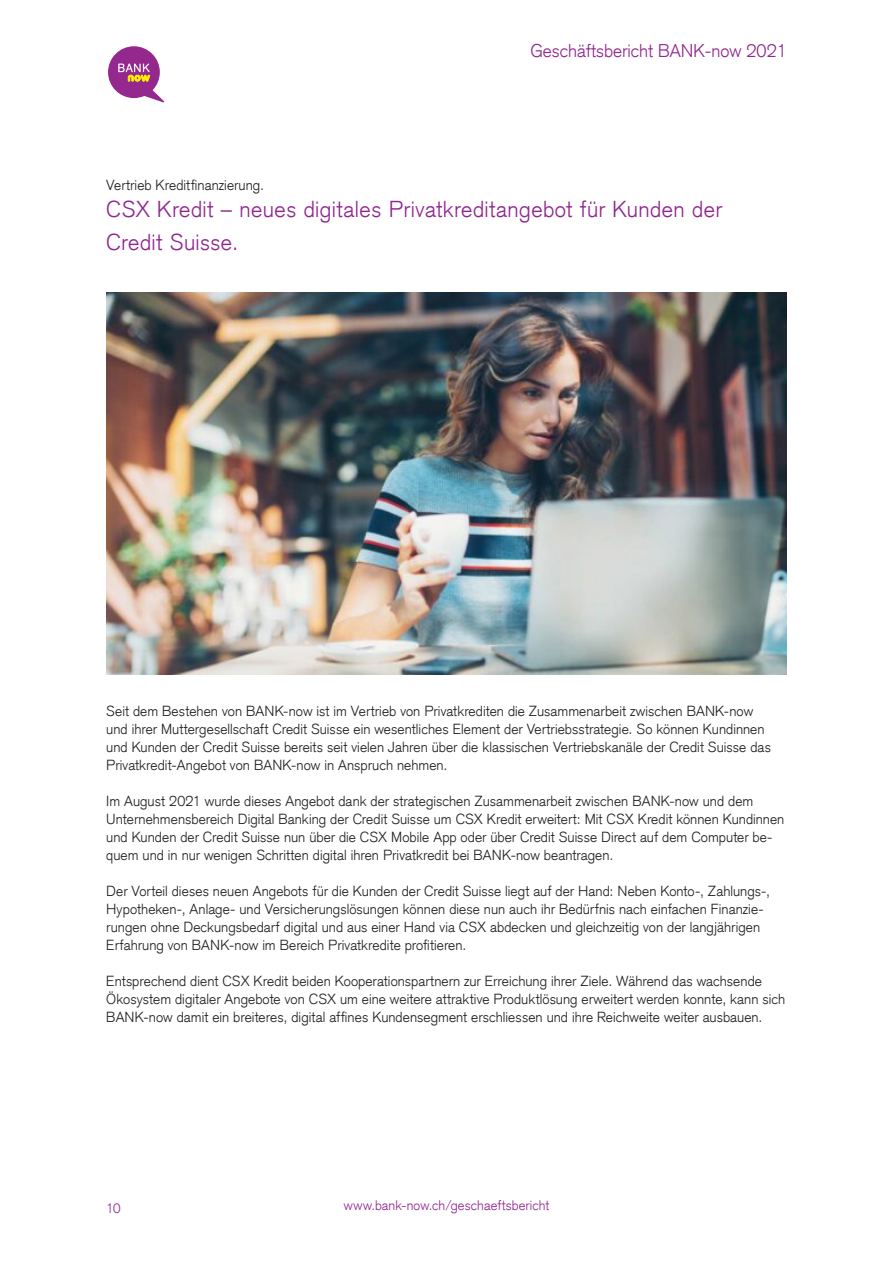
<style>
.page{position:relative;width:893px;height:1263px;background:#fff}
.page>*{position:absolute;margin:0;border:0;box-sizing:border-box;transform-origin:0 0}
.t1{font:300 22.5px/33px "Credit Suisse Type";letter-spacing:.02em;color:#90268f}
.t2{font:300 18px "Credit Suisse Type";color:#90268f}
.t3{font:300 14.25px/18px "Credit Suisse Type";letter-spacing:.005em;color:#231f20}
.t4{font:300 13.5px "Credit Suisse Type";letter-spacing:.005em;color:#90268f}
</style>
<div class="page">
<svg style="left:108px;top:46px;width:56px;height:56px"></svg>
<img style="left:106px;top:292px;width:681px;height:383px">
<p class="t3" style="left:106px;top:176px;width:159px">Vertrieb Kreditfinanzierung.</p>
<p class="t2" style="left:531px;top:40px;width:258px">Geschäftsbericht BANK-now 2021</p>
<p class="t1" style="left:106px;top:192px;width:617px">CSX Kredit – neues digitales Privatkreditangebot für Kunden der<br>Credit Suisse.</p>
<p class="t3" style="left:106px;top:702px;width:666px">Seit dem Bestehen von BANK-now ist im Vertrieb von Privatkrediten die Zusammenarbeit zwischen BANK-now und ihrer Muttergesellschaft Credit Suisse ein wesentliches Element der Vertriebsstrategie. So können Kundinnen und Kunden der Credit Suisse bereits seit vielen Jahren über die klassischen Vertriebskanäle der Credit Suisse das Privatkredit-Angebot von BANK-now in Anspruch nehmen.</p>
<p class="t3" style="left:106px;top:792px;width:680px">Im August 2021 wurde dieses Angebot dank der strategischen Zusammenarbeit zwischen BANK-now und dem Unternehmensbereich Digital Banking der Credit Suisse um CSX Kredit erweitert: Mit CSX Kredit können Kundinnen und Kunden der Credit Suisse nun über die CSX Mobile App oder über Credit Suisse Direct auf dem Computer be&shy;quem und in nur wenigen Schritten digital ihren Privatkredit bei BANK-now beantragen.</p>
<p class="t3" style="left:106px;top:882px;width:665px">Der Vorteil dieses neuen Angebots für die Kunden der Credit Suisse liegt auf der Hand: Neben Konto-, Zahlungs-, Hypotheken-, Anlage- und Versicherungslösungen können diese nun auch ihr Bedürfnis nach einfachen Finanzie&shy;rungen ohne Deckungsbedarf digital und aus einer Hand via CSX abdecken und gleichzeitig von der langjährigen Erfahrung von BANK-now im Bereich Privatkredite profitieren.</p>
<p class="t3" style="left:106px;top:972px;width:680px">Entsprechend dient CSX Kredit beiden Kooperationspartnern zur Erreichung ihrer Ziele. Während das wachsende<br>Ökosystem digitaler Angebote von CSX um eine weitere attraktive Produktlösung erweitert werden konnte, kann sich<br>BANK-now damit ein breiteres, digital affines Kundensegment erschliessen und ihre Reichweite weiter ausbauen.</p>
<p class="t4" style="left:106px;top:1200px;width:16px">10</p>
<p class="t4" style="left:344px;top:1197px;width:207px">www.bank-now.ch/geschaeftsbericht</p>
</div>
